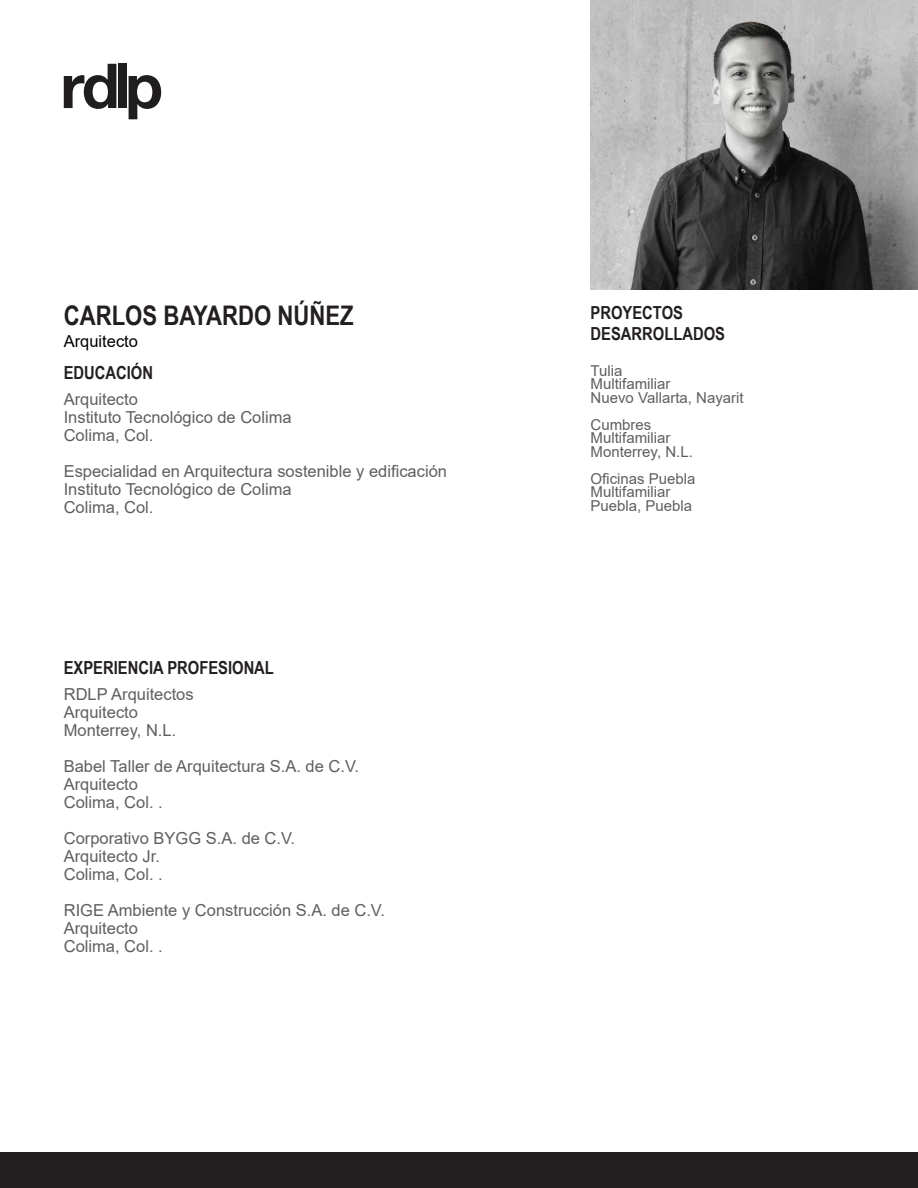
<style>
.page{position:relative;width:918px;height:1188px;background:#fff}
.page>*{position:absolute;margin:0;border:0;box-sizing:border-box;transform-origin:0 0}
.Titulos_contenido{font:700 27px "Arial Narrow";color:#231f20}
.Subtitulos_contenido{font:700 18px "Arial Narrow";color:#231f20}
.Texto{font:16.5px "Arial";color:#5f5f62}
.Puesto{font:16.5px "Arial";color:#000}
.Notas{font:15px "Arial";color:#5f5f62}
</style>
<div class="page">
<div style="left:0;top:1152px;width:918px;height:36px;background:#231f20"></div>
<svg style="left:64px;top:64px;width:52px;height:45px"></svg>
<div style="left:118px;top:64px;width:9px;height:44px;background:#201d1e"></div>
<svg style="left:129px;top:75px;width:32px;height:44px"></svg>
<img style="left:591px;top:0;width:327px;height:290px">
<p class="Titulos_contenido" style="left:64px;top:295px;width:291px">CARLOS BAYARDO NÚÑEZ</p>
<p class="Puesto" style="left:64px;top:330px;width:76px">Arquitecto</p>
<p class="Subtitulos_contenido" style="left:64px;top:359px;width:91px">EDUCACIÓN</p>
<p class="Texto" style="left:64px;top:388px;width:76px">Arquitecto</p>
<p class="Texto" style="left:64px;top:406px;width:230px">Instituto Tecnológico de Colima</p>
<p class="Texto" style="left:64px;top:424px;width:91px">Colima, Col.</p>
<p class="Texto" style="left:64px;top:460px;width:385px">Especialidad en Arquitectura sostenible y edificación</p>
<p class="Texto" style="left:64px;top:478px;width:230px">Instituto Tecnológico de Colima</p>
<p class="Texto" style="left:64px;top:496px;width:91px">Colima, Col.</p>
<p class="Subtitulos_contenido" style="left:64px;top:654px;width:212px">EXPERIENCIA PROFESIONAL</p>
<p class="Texto" style="left:64px;top:683px;width:131px">RDLP Arquitectos</p>
<p class="Texto" style="left:64px;top:701px;width:76px">Arquitecto</p>
<p class="Texto" style="left:64px;top:719px;width:114px">Monterrey, N.L.</p>
<p class="Texto" style="left:64px;top:755px;width:297px">Babel Taller de Arquitectura S.A. de C.V.</p>
<p class="Texto" style="left:64px;top:773px;width:76px">Arquitecto</p>
<p class="Texto" style="left:64px;top:791px;width:101px">Colima, Col. .</p>
<p class="Texto" style="left:64px;top:827px;width:233px">Corporativo BYGG S.A. de C.V.</p>
<p class="Texto" style="left:64px;top:845px;width:98px">Arquitecto Jr.</p>
<p class="Texto" style="left:64px;top:863px;width:101px">Colima, Col. .</p>
<p class="Texto" style="left:64px;top:899px;width:323px">RIGE Ambiente y Construcción S.A. de C.V.</p>
<p class="Texto" style="left:64px;top:917px;width:76px">Arquitecto</p>
<p class="Texto" style="left:64px;top:935px;width:101px">Colima, Col. .</p>
<p class="Subtitulos_contenido" style="left:591px;top:299px;width:94px">PROYECTOS</p>
<p class="Subtitulos_contenido" style="left:591px;top:320px;width:136px">DESARROLLADOS</p>
<p class="Notas" style="left:591px;top:360px;width:33px">Tulia</p>
<p class="Notas" style="left:591px;top:374px;width:81px">Multifamiliar</p>
<p class="Notas" style="left:591px;top:387px;width:155px">Nuevo Vallarta, Nayarit</p>
<p class="Notas" style="left:591px;top:414px;width:62px">Cumbres</p>
<p class="Notas" style="left:591px;top:428px;width:81px">Multifamiliar</p>
<p class="Notas" style="left:591px;top:441px;width:104px">Monterrey, N.L.</p>
<p class="Notas" style="left:591px;top:468px;width:107px">Oficinas Puebla</p>
<p class="Notas" style="left:591px;top:482px;width:81px">Multifamiliar</p>
<p class="Notas" style="left:591px;top:495px;width:103px">Puebla, Puebla</p>
</div>
